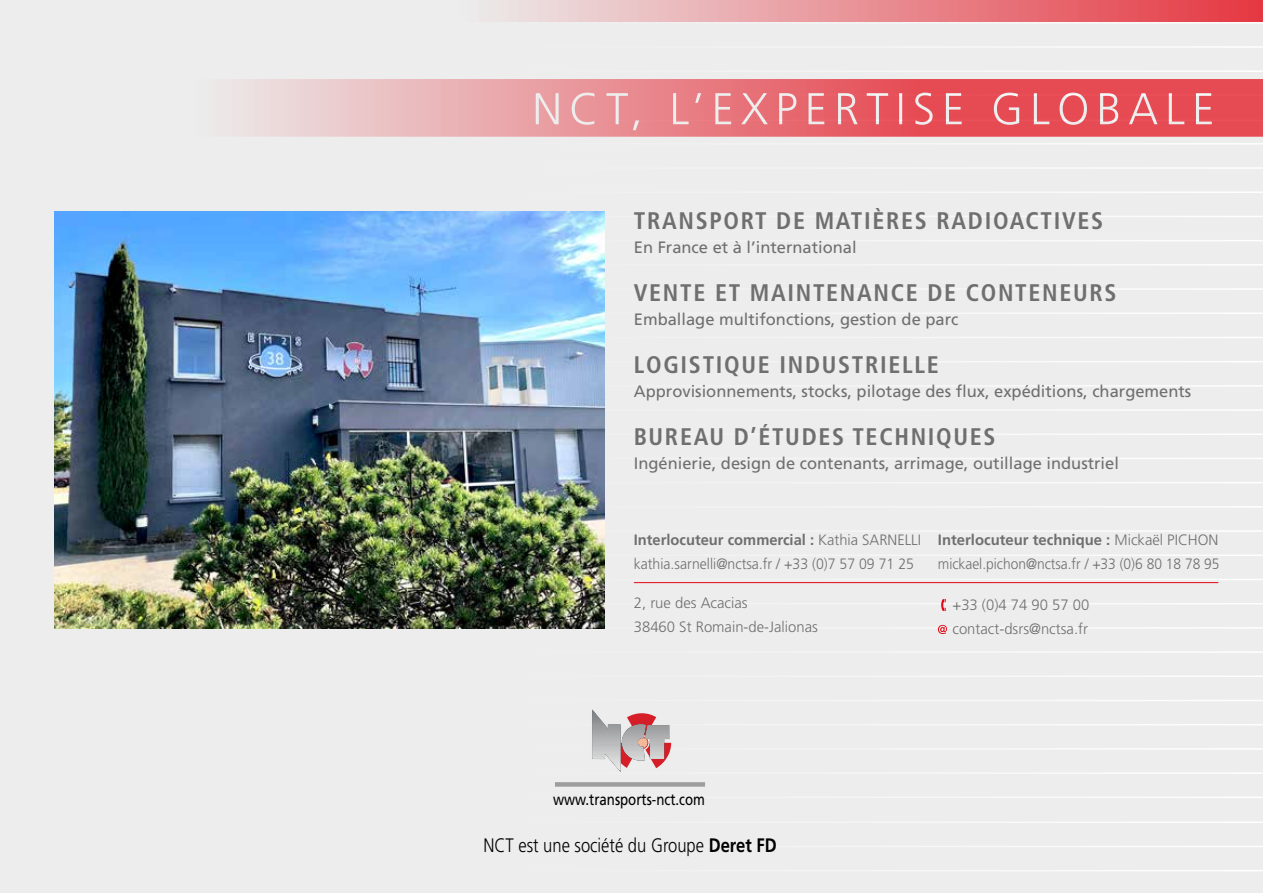
<style>
.page{position:relative;width:1263px;height:893px;background:#ededed}
.page>*{position:absolute;margin:0;border:0;box-sizing:border-box;transform-origin:0 0}
.t1{font:700 condensed 24px "Frutiger";letter-spacing:.07em;color:#706f6f}
.t2{font:300 19.5px "Frutiger";color:#000;scale:.85 1}
.t3{font:16.5px "Frutiger";color:#706f6f}
.t4{font:16.2px "Frutiger";color:#000;scale:.82 1}
.t5{font:300 15px/24px "Frutiger";color:#706f6f}
.s1{font-weight:700}
</style>
<div class="page">
<hr style="left:482px;top:22px;width:781px;height:2px;background:#fff">
<hr style="left:482px;top:46px;width:781px;height:2px;background:#fff">
<hr style="left:482px;top:70px;width:781px;height:2px;background:#fff">
<hr style="left:482px;top:143px;width:781px;height:2px;background:#fff">
<hr style="left:482px;top:167px;width:781px;height:2px;background:#fff">
<hr style="left:482px;top:191px;width:781px;height:2px;background:#fff">
<hr style="left:482px;top:216px;width:781px;height:1px;background:#fff">
<hr style="left:482px;top:240px;width:781px;height:1px;background:#fff">
<hr style="left:482px;top:264px;width:781px;height:2px;background:#fff">
<hr style="left:482px;top:288px;width:781px;height:2px;background:#fff">
<hr style="left:482px;top:312px;width:781px;height:2px;background:#fff">
<hr style="left:482px;top:337px;width:781px;height:1px;background:#fff">
<hr style="left:482px;top:361px;width:781px;height:1px;background:#fff">
<hr style="left:482px;top:385px;width:781px;height:2px;background:#fff">
<hr style="left:482px;top:409px;width:781px;height:2px;background:#fff">
<hr style="left:482px;top:433px;width:781px;height:2px;background:#fff">
<hr style="left:482px;top:458px;width:781px;height:1px;background:#fff">
<hr style="left:482px;top:482px;width:781px;height:1px;background:#fff">
<hr style="left:482px;top:506px;width:781px;height:2px;background:#fff">
<hr style="left:482px;top:530px;width:781px;height:2px;background:#fff">
<hr style="left:482px;top:554px;width:781px;height:2px;background:#fff">
<hr style="left:482px;top:579px;width:781px;height:1px;background:#fff">
<hr style="left:482px;top:603px;width:781px;height:1px;background:#fff">
<hr style="left:482px;top:627px;width:781px;height:2px;background:#fff">
<hr style="left:482px;top:651px;width:781px;height:2px;background:#fff">
<hr style="left:482px;top:675px;width:781px;height:2px;background:#fff">
<hr style="left:482px;top:700px;width:781px;height:1px;background:#fff">
<hr style="left:482px;top:724px;width:781px;height:1px;background:#fff">
<hr style="left:482px;top:748px;width:781px;height:2px;background:#fff">
<hr style="left:482px;top:772px;width:781px;height:2px;background:#fff">
<hr style="left:482px;top:821px;width:781px;height:2px;background:#fff">
<hr style="left:482px;top:870px;width:781px;height:1px;background:#fff">
<hr style="left:482px;top:796px;width:781px;height:2px;background:#fff">
<hr style="left:482px;top:846px;width:781px;height:1px;background:#fff">
<div style="left:555px;top:782px;width:150px;height:5px;background:#9d9d9c"></div>
<img style="left:54px;top:211px;width:551px;height:417px">
<svg style="left:508px;top:0;width:755px;height:22px;background:#e88c91"></svg>
<svg style="left:941px;top:599px;width:5px;height:12px"></svg>
<svg style="left:938px;top:625px;width:9px;height:9px"></svg>
<svg style="left:242px;top:79px;width:1021px;height:58px;background:#e8878c"></svg>
<hr style="left:634px;top:582px;width:584px;height:1px;background:#e30613">
<svg style="left:591px;top:709px;width:81px;height:64px"></svg>
<hr style="left:593px;top:770px;width:76px;height:1px;background:#ececec">
<hr style="left:593px;top:769px;width:76px;height:1px;background:#eaeaea">
<hr style="left:593px;top:768px;width:76px;height:1px;background:#e9e9e8">
<hr style="left:593px;top:767px;width:76px;height:1px;background:#e7e7e7">
<hr style="left:593px;top:766px;width:76px;height:1px;background:#e4e5e4">
<hr style="left:593px;top:765px;width:76px;height:1px;background:#e3e2e2">
<hr style="left:593px;top:764px;width:76px;height:1px;background:#e1e1e1">
<hr style="left:593px;top:763px;width:76px;height:1px;background:#dededf">
<hr style="left:593px;top:762px;width:76px;height:1px;background:#dcdddd">
<hr style="left:593px;top:761px;width:76px;height:1px;background:#dadcdc">
<hr style="left:593px;top:760px;width:76px;height:1px;background:#dadcdc">
<hr style="left:593px;top:759px;width:76px;height:1px;background:#d8dada">
<hr style="left:593px;top:758px;width:76px;height:1px;background:#d6d7d7">
<hr style="left:593px;top:757px;width:76px;height:1px;background:#d5d6d6">
<hr style="left:593px;top:756px;width:76px;height:1px;background:#d3d3d3">
<hr style="left:593px;top:755px;width:76px;height:1px;background:#d1d1d1">
<hr style="left:593px;top:754px;width:76px;height:1px;background:#cececf">
<hr style="left:593px;top:753px;width:76px;height:1px;background:#cccdcd">
<hr style="left:593px;top:752px;width:76px;height:1px;background:#cccdcd">
<hr style="left:593px;top:751px;width:76px;height:1px;background:#c9c8c9">
<hr style="left:593px;top:750px;width:76px;height:1px;background:#c9c8c9">
<hr style="left:593px;top:749px;width:76px;height:1px;background:#c4c5c7">
<hr style="left:593px;top:748px;width:76px;height:1px;background:#c4c5c6">
<hr style="left:593px;top:747px;width:76px;height:1px;background:#c1c2c4">
<hr style="left:593px;top:746px;width:76px;height:1px;background:#bfc0c1">
<hr style="left:593px;top:745px;width:76px;height:1px;background:#bdbdbe">
<hr style="left:593px;top:744px;width:76px;height:1px;background:#babbbc">
<hr style="left:593px;top:743px;width:76px;height:1px;background:#bababb">
<hr style="left:593px;top:742px;width:76px;height:1px;background:#bababb">
<hr style="left:593px;top:741px;width:76px;height:1px;background:#b7b7b8">
<hr style="left:593px;top:740px;width:76px;height:1px;background:#b5b6b7">
<hr style="left:593px;top:739px;width:76px;height:1px;background:#b4b4b5">
<hr style="left:593px;top:738px;width:76px;height:1px;background:#b2b3b4">
<hr style="left:593px;top:737px;width:76px;height:1px;background:#afafb0">
<hr style="left:593px;top:736px;width:76px;height:1px;background:#acadaf">
<hr style="left:593px;top:735px;width:76px;height:1px;background:#aaaaac">
<hr style="left:593px;top:734px;width:76px;height:1px;background:#a8a8aa">
<hr style="left:593px;top:733px;width:76px;height:1px;background:#a8a8aa">
<hr style="left:593px;top:732px;width:76px;height:1px;background:#a6a7a8">
<hr style="left:593px;top:731px;width:76px;height:1px;background:#a3a4a6">
<hr style="left:593px;top:730px;width:76px;height:1px;background:#a2a3a4">
<hr style="left:593px;top:729px;width:76px;height:1px;background:#9fa0a1">
<hr style="left:593px;top:728px;width:76px;height:1px;background:#9d9ea0">
<hr style="left:593px;top:727px;width:76px;height:1px;background:#9c9d9e">
<hr style="left:593px;top:726px;width:76px;height:1px;background:#999a9b">
<hr style="left:593px;top:725px;width:76px;height:1px;background:#98999a">
<hr style="left:593px;top:724px;width:76px;height:1px;background:#98999a">
<hr style="left:593px;top:723px;width:76px;height:1px;background:#959697">
<hr style="left:593px;top:722px;width:76px;height:1px;background:#919295">
<hr style="left:593px;top:721px;width:76px;height:1px;background:#8f9192">
<hr style="left:593px;top:720px;width:76px;height:1px;background:#8d8f90">
<hr style="left:593px;top:719px;width:76px;height:1px;background:#8b8c8e">
<hr style="left:593px;top:718px;width:76px;height:1px;background:#898b8c">
<hr style="left:593px;top:717px;width:76px;height:1px;background:#87888a">
<hr style="left:593px;top:716px;width:76px;height:1px;background:#848788">
<hr style="left:593px;top:715px;width:76px;height:1px;background:#848788">
<hr style="left:593px;top:714px;width:76px;height:1px;background:#838586">
<hr style="left:593px;top:713px;width:76px;height:1px;background:#818182">
<hr style="left:593px;top:712px;width:76px;height:1px;background:#808181">
<hr style="left:593px;top:711px;width:76px;height:1px;background:#7c7d7e">
<h1 class="t1" style="left:634px;top:207px;width:471px">TRANSPORT DE MATIÈRES RADIOACTIVES</h1>
<p class="t3" style="left:634px;top:238px;width:224px">En France et à l’international</p>
<h1 class="t1" style="left:634px;top:279px;width:484px">VENTE ET MAINTENANCE DE CONTENEURS</h1>
<p class="t3" style="left:634px;top:310px;width:326px">Emballage multifonctions, gestion de parc</p>
<h1 class="t1" style="left:634px;top:351px;width:306px">LOGISTIQUE INDUSTRIELLE</h1>
<p class="t3" style="left:634px;top:382px;width:559px">Approvisionnements, stocks, pilotage des flux, expéditions, chargements</p>
<h1 class="t1" style="left:634px;top:423px;width:363px">BUREAU D’ÉTUDES TECHNIQUES</h1>
<p class="t3" style="left:634px;top:454px;width:487px">Ingénierie, design de contenants, arrimage, outillage industriel</p>
<p class="t5" style="left:634px;top:527px;width:289px"><span class="s1">Interlocuteur commercial :</span> Kathia SARNELLI kathia.sarnelli@nctsa.fr / +33 (0)7 57 09 71 25</p>
<p class="t5" style="left:938px;top:527px;width:283px"><span class="s1">Interlocuteur technique :</span> Mickaël PICHON mickael.pichon@nctsa.fr / +33 (0)6 80 18 78 95</p>
<p class="t5" style="left:634px;top:591px;width:186px">2, rue des Acacias<br>38460 St Romain-de-Jalionas</p>
<p class="t4" style="left:553px;top:790px;width:187px">www.transports-nct.com</p>
<h2 class="t2" style="left:483px;top:834px;width:346px">NCT est une société du Groupe <span class="s1">Deret FD</span></h2>
<p class="t5" style="left:952px;top:593px;width:138px">+33 (0)4 74 90 57 00 contact-dsrs@nctsa.fr</p>
</div>
